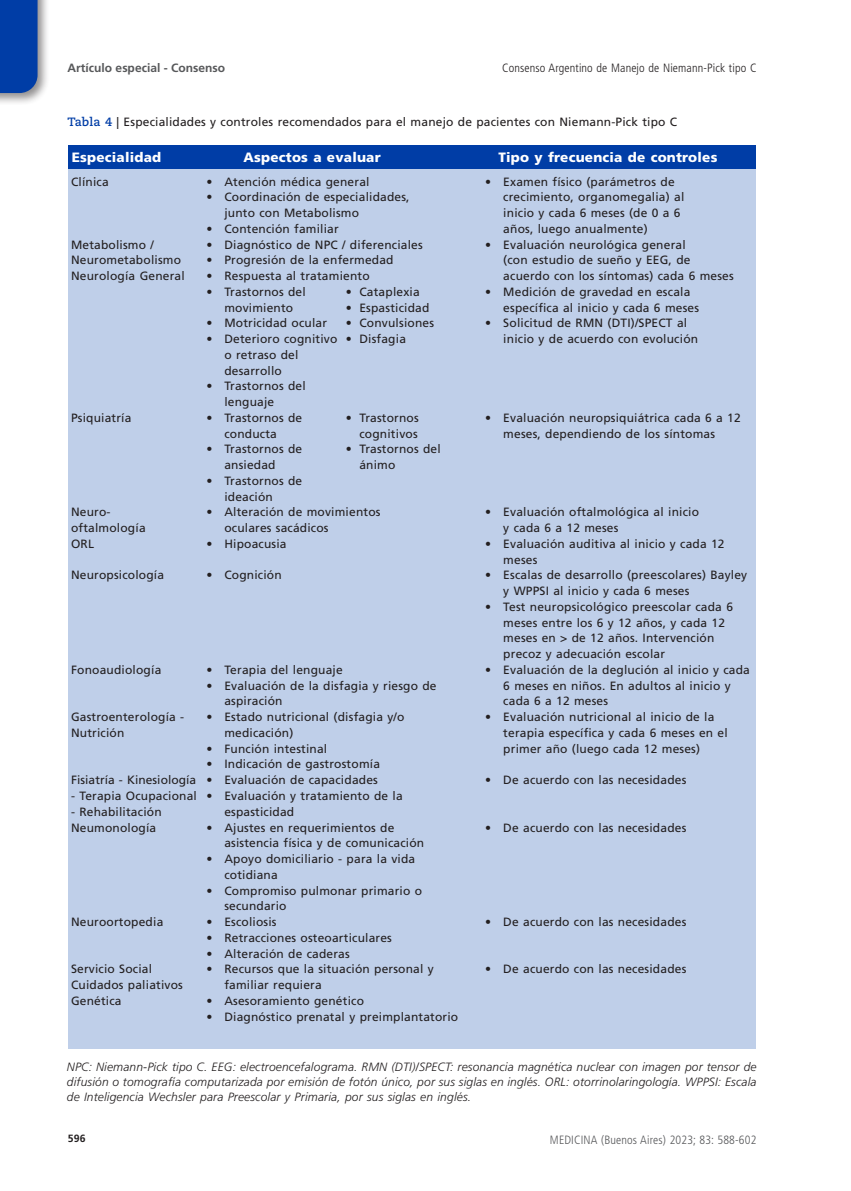
<style>
.page{position:relative;width:851px;height:1191px;background:#fff}
.page>*{position:absolute;margin:0;border:0;box-sizing:border-box;transform-origin:0 0}
.tablacab{font:900 13.5px "Frutiger LT Std";letter-spacing:.015em;color:#fff}
.tabla{font:12px/15.8px "Frutiger LT Std";letter-spacing:.015em;color:#231f20}
.epigrafe_pie{font:italic 300 12px/15px "Frutiger LT Std";letter-spacing:.015em;color:#231f20;text-align:justify}
.t1{font:300 condensed 12px "Frutiger LT Std";letter-spacing:.01em;color:#231f20}
.t2{font:300 condensed 12px "Frutiger LT Std";letter-spacing:.01em;color:#57585a}
.t3{font:700 12px "Frutiger LT Std";color:#57585a}
.t4{font:700 10.5px "Frutiger LT Std";color:#231f20}
.s1{font-family:"Caecilia LT Std";font-weight:700;color:#003da6}
.s2{font-stretch:condensed}
</style>
<div class="page">
<div style="left:0;top:0;width:50px;height:105px;background:#231f20;opacity:.5"></div>
<div style="left:0;top:0;width:38px;height:93px;background:#003da6"></div>
<div style="left:68px;top:169px;width:687px;height:879px;background:#bfcfe9"></div>
<div style="left:68px;top:146px;width:687px;height:23px;background:#003da6"></div>
<p class="t3" style="left:68px;top:61px;width:159px">Artículo especial - Consenso</p>
<p class="t1" style="left:502px;top:61px;width:256px">Consenso Argentino de Manejo de Niemann-Pick tipo C</p>
<p class="tabla" style="left:68px;top:114px;width:611px"><span class="s1">Tabla 4</span> | Especialidades y controles recomendados para el manejo de pacientes con Niemann-Pick tipo C</p>
<p class="tablacab" style="left:72px;top:149px;width:91px">Especialidad</p>
<p class="tablacab" style="left:243px;top:149px;width:139px">Aspectos a evaluar</p>
<p class="tablacab" style="left:498px;top:149px;width:220px">Tipo y frecuencia de controles</p>
<p class="tabla" style="left:71px;top:173px;width:39px">Clínica</p>
<p class="tabla" style="left:485px;top:173px;width:191px">• Examen físico (parámetros de</p>
<p class="tabla" style="left:503px;top:189px;width:182px">crecimiento, organomegalia) al</p>
<p class="tabla" style="left:503px;top:205px;width:179px">inicio y cada 6 meses (de 0 a 6</p>
<p class="tabla" style="left:503px;top:221px;width:146px">años, luego anualmente)</p>
<p class="tabla" style="left:485px;top:236px;width:202px">• Evaluación neurológica general</p>
<p class="tabla" style="left:503px;top:252px;width:189px">(con estudio de sueño y EEG, de</p>
<p class="tabla" style="left:503px;top:268px;width:232px">acuerdo con los síntomas) cada 6 meses</p>
<p class="tabla" style="left:485px;top:284px;width:206px">• Medición de gravedad en escala</p>
<p class="tabla" style="left:503px;top:299px;width:197px">específica al inicio y cada 6 meses</p>
<p class="tabla" style="left:485px;top:315px;width:203px">• Solicitud de RMN (DTI)/SPECT al</p>
<p class="tabla" style="left:503px;top:331px;width:196px">inicio y de acuerdo con evolución</p>
<p class="tabla" style="left:206px;top:173px;width:165px"><span class="s2">•</span> Atención médica general</p>
<p class="tabla" style="left:206px;top:189px;width:205px"><span class="s2">•</span> Coordinación de especialidades,</p>
<p class="tabla" style="left:224px;top:205px;width:136px">junto con Metabolismo</p>
<p class="tabla" style="left:206px;top:221px;width:134px"><span class="s2">•</span> Contención familiar</p>
<p class="tabla" style="left:206px;top:236px;width:218px"><span class="s2">•</span> Diagnóstico de NPC / diferenciales</p>
<p class="tabla" style="left:206px;top:252px;width:189px"><span class="s2">•</span> Progresión de la enfermedad</p>
<p class="tabla" style="left:206px;top:268px;width:165px"><span class="s2">•</span> Respuesta al tratamiento</p>
<p class="tabla" style="left:206px;top:284px;width:101px"><span class="s2">•</span> Trastornos del</p>
<p class="tabla" style="left:346px;top:284px;width:75px">• Cataplexia</p>
<p class="tabla" style="left:224px;top:299px;width:70px">movimiento</p>
<p class="tabla" style="left:346px;top:299px;width:85px">• Espasticidad</p>
<p class="tabla" style="left:206px;top:315px;width:122px"><span class="s2">•</span> Motricidad ocular</p>
<p class="tabla" style="left:346px;top:315px;width:90px">• Convulsiones</p>
<p class="tabla" style="left:206px;top:331px;width:201px">• Deterioro cognitivo • Disfagia</p>
<p class="tabla" style="left:224px;top:347px;width:76px">o retraso del</p>
<p class="tabla" style="left:224px;top:362px;width:59px">desarrollo</p>
<p class="tabla" style="left:206px;top:378px;width:101px">• Trastornos del</p>
<p class="tabla" style="left:224px;top:394px;width:51px">lenguaje</p>
<p class="tabla" style="left:206px;top:410px;width:97px">• Trastornos de</p>
<p class="tabla" style="left:346px;top:410px;width:74px">• Trastornos</p>
<p class="tabla" style="left:224px;top:425px;width:54px">conducta</p>
<p class="tabla" style="left:359px;top:425px;width:60px">cognitivos</p>
<p class="tabla" style="left:206px;top:441px;width:97px">• Trastornos de</p>
<p class="tabla" style="left:346px;top:441px;width:96px">• Trastornos del</p>
<p class="tabla" style="left:224px;top:457px;width:53px">ansiedad</p>
<p class="tabla" style="left:359px;top:457px;width:38px">ánimo</p>
<p class="tabla" style="left:206px;top:473px;width:97px">• Trastornos de</p>
<p class="tabla" style="left:224px;top:488px;width:50px">ideación</p>
<p class="tabla" style="left:206px;top:504px;width:176px">• Alteración de movimientos</p>
<p class="tabla" style="left:224px;top:520px;width:106px">oculares sacádicos</p>
<p class="tabla" style="left:206px;top:536px;width:82px">• Hipoacusia</p>
<p class="tabla" style="left:206px;top:567px;width:77px">• Cognición</p>
<p class="tabla" style="left:71px;top:236px;width:111px">Metabolismo /<br>Neurometabolismo</p>
<p class="tabla" style="left:71px;top:268px;width:115px">Neurología General</p>
<p class="tabla" style="left:485px;top:410px;width:257px">• Evaluación neuropsiquiátrica cada 6 a 12</p>
<p class="tabla" style="left:503px;top:425px;width:213px">meses, dependiendo de los síntomas</p>
<p class="tabla" style="left:71px;top:410px;width:62px">Psiquiatría</p>
<p class="tabla" style="left:485px;top:504px;width:215px">• Evaluación oftalmológica al inicio</p>
<p class="tabla" style="left:503px;top:520px;width:117px">y cada 6 a 12 meses</p>
<p class="tabla" style="left:485px;top:536px;width:241px">• Evaluación auditiva al inicio y cada 12</p>
<p class="tabla" style="left:503px;top:551px;width:36px">meses</p>
<p class="tabla" style="left:485px;top:567px;width:263px">• Escalas de desarrollo (preescolares) Bayley</p>
<p class="tabla" style="left:503px;top:583px;width:187px">y WPPSI al inicio y cada 6 meses</p>
<p class="tabla" style="left:485px;top:599px;width:249px">• Test neuropsicológico preescolar cada 6</p>
<p class="tabla" style="left:503px;top:614px;width:223px">meses entre los 6 y 12 años, y cada 12</p>
<p class="tabla" style="left:503px;top:630px;width:212px">meses en &gt; de 12 años. Intervención</p>
<p class="tabla" style="left:503px;top:646px;width:163px">precoz y adecuación escolar</p>
<p class="tabla" style="left:485px;top:662px;width:266px">• Evaluación de la deglución al inicio y cada</p>
<p class="tabla" style="left:503px;top:677px;width:229px">6 meses en niños. En adultos al inicio y</p>
<p class="tabla" style="left:503px;top:693px;width:106px">cada 6 a 12 meses</p>
<p class="tabla" style="left:485px;top:709px;width:230px">• Evaluación nutricional al inicio de la</p>
<p class="tabla" style="left:503px;top:725px;width:226px">terapia específica y cada 6 meses en el</p>
<p class="tabla" style="left:503px;top:740px;width:198px">primer año (luego cada 12 meses)</p>
<p class="tabla" style="left:485px;top:772px;width:202px">• De acuerdo con las necesidades</p>
<p class="tabla" style="left:485px;top:819px;width:202px">• De acuerdo con las necesidades</p>
<p class="tabla" style="left:71px;top:504px;width:41px">Neuro-</p>
<p class="tabla" style="left:71px;top:520px;width:76px">oftalmología</p>
<p class="tabla" style="left:71px;top:536px;width:25px">ORL</p>
<p class="tabla" style="left:71px;top:567px;width:95px">Neuropsicología</p>
<p class="tabla" style="left:71px;top:662px;width:92px">Fonoaudiología</p>
<p class="tabla" style="left:71px;top:709px;width:115px">Gastroenterología -<br>Nutrición</p>
<p class="tabla" style="left:71px;top:772px;width:127px">Fisiatría - Kinesiología</p>
<p class="tabla" style="left:71px;top:788px;width:127px">- Terapia Ocupacional</p>
<p class="tabla" style="left:71px;top:803px;width:92px">- Rehabilitación</p>
<p class="tabla" style="left:71px;top:819px;width:87px">Neumonología</p>
<p class="tabla" style="left:206px;top:662px;width:138px">• Terapia del lenguaje</p>
<p class="tabla" style="left:206px;top:677px;width:232px">• Evaluación de la disfagia y riesgo de</p>
<p class="tabla" style="left:224px;top:693px;width:60px">aspiración</p>
<p class="tabla" style="left:206px;top:709px;width:199px">• Estado nutricional (disfagia y/o</p>
<p class="tabla" style="left:224px;top:725px;width:71px">medicación)</p>
<p class="tabla" style="left:206px;top:740px;width:122px">• Función intestinal</p>
<p class="tabla" style="left:206px;top:756px;width:175px">• Indicación de gastrostomía</p>
<p class="tabla" style="left:206px;top:772px;width:173px">• Evaluación de capacidades</p>
<p class="tabla" style="left:206px;top:788px;width:198px">• Evaluación y tratamiento de la</p>
<p class="tabla" style="left:224px;top:803px;width:71px">espasticidad</p>
<p class="tabla" style="left:206px;top:819px;width:189px">• Ajustes en requerimientos de</p>
<p class="tabla" style="left:224px;top:835px;width:201px">asistencia física y de comunicación</p>
<p class="tabla" style="left:206px;top:851px;width:210px">• Apoyo domiciliario - para la vida</p>
<p class="tabla" style="left:224px;top:866px;width:55px">cotidiana</p>
<p class="tabla" style="left:206px;top:882px;width:217px">• Compromiso pulmonar primario o</p>
<p class="tabla" style="left:224px;top:898px;width:64px">secundario</p>
<p class="tabla" style="left:206px;top:914px;width:72px">• Escoliosis</p>
<p class="tabla" style="left:206px;top:929px;width:187px">• Retracciones osteoarticulares</p>
<p class="tabla" style="left:206px;top:945px;width:145px">• Alteración de caderas</p>
<p class="tabla" style="left:206px;top:961px;width:229px">• Recursos que la situación personal y</p>
<p class="tabla" style="left:224px;top:977px;width:99px">familiar requiera</p>
<p class="tabla" style="left:206px;top:992px;width:159px">• Asesoramiento genético</p>
<p class="tabla" style="left:206px;top:1008px;width:253px">• Diagnóstico prenatal y preimplantatorio</p>
<p class="tabla" style="left:71px;top:914px;width:94px">Neuroortopedia</p>
<p class="tabla" style="left:71px;top:961px;width:83px">Servicio Social</p>
<p class="tabla" style="left:71px;top:977px;width:113px">Cuidados paliativos</p>
<p class="tabla" style="left:71px;top:992px;width:52px">Genética</p>
<p class="tabla" style="left:485px;top:914px;width:202px">• De acuerdo con las necesidades</p>
<p class="tabla" style="left:485px;top:961px;width:202px">• De acuerdo con las necesidades</p>
<p class="epigrafe_pie" style="left:67px;top:1059px;width:691px">NPC: Niemann-Pick tipo C. EEG: electroencefalograma. RMN (DTI)/SPECT: resonancia magnética nuclear con imagen por tensor de difusión o tomografía computarizada por emisión de fotón único, por sus siglas en inglés. ORL: otorrinolaringología. WPPSI: Escala de Inteligencia Wechsler para Preescolar y Primaria, por sus siglas en inglés.</p>
<p class="t4" style="left:68px;top:1132px;width:19px">596</p>
<p class="t2" style="left:550px;top:1132px;width:208px">MEDICINA (Buenos Aires) 2023; 83: 588-602</p>
</div>
